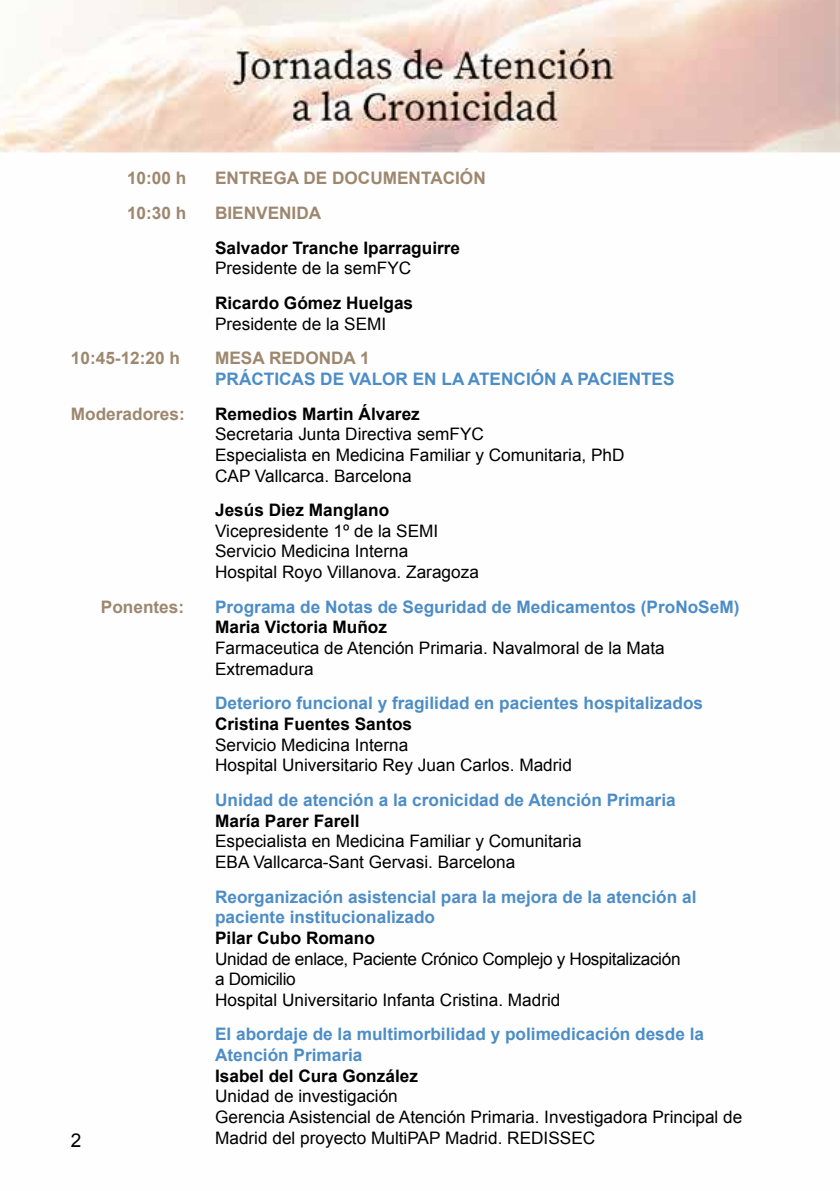
<style>
.page{position:relative;width:840px;height:1191px;background:#fff}
.page>*{position:absolute;margin:0;border:0;box-sizing:border-box;transform-origin:0 0}
.t1{font:19px "Arial";color:#000}
.t2{font:17.2px/20.6px "Arial";color:#000}
.t3{font:700 17.2px/20.6px "Arial";color:#4d8dc6}
.t4{font:700 17.2px "Arial";color:#000}
.t5{font:17.2px/20.6px "Arial";letter-spacing:-.02em;color:#000}
.t6{font:700 17.2px "Arial";color:#9d886f}
</style>
<div class="page">
<img style="left:0;top:0;width:839px;height:153px">
<p class="t6" style="left:127px;top:167px;width:61px">10:00 h</p>
<p class="t6" style="left:215px;top:167px;width:272px">ENTREGA DE DOCUMENTACIÓN</p>
<p class="t6" style="left:127px;top:202px;width:61px">10:30 h</p>
<p class="t6" style="left:215px;top:202px;width:108px">BIENVENIDA</p>
<p class="t4" style="left:215px;top:236px;width:246px">Salvador Tranche Iparraguirre</p>
<p class="t2" style="left:215px;top:258px;width:197px">Presidente de la semFYC</p>
<p class="t4" style="left:215px;top:291px;width:199px">Ricardo Gómez Huelgas</p>
<p class="t2" style="left:215px;top:313px;width:173px">Presidente de la SEMI</p>
<p class="t6" style="left:71px;top:347px;width:110px">10:45-12:20 h</p>
<p class="t6" style="left:215px;top:347px;width:156px">MESA REDONDA 1</p>
<p class="t3" style="left:215px;top:369px;width:461px">PRÁCTICAS DE VALOR EN LA ATENCIÓN A PACIENTES</p>
<p class="t6" style="left:71px;top:402px;width:115px">Moderadores:</p>
<p class="t4" style="left:215px;top:402px;width:206px">Remedios Martin Álvarez</p>
<p class="t2" style="left:215px;top:424px;width:411px">Secretaria Junta Directiva semFYC<br>Especialista en Medicina Familiar y Comunitaria, PhD<br>CAP Vallcarca. Barcelona</p>
<p class="t4" style="left:215px;top:499px;width:175px">Jesús Diez Manglano</p>
<p class="t2" style="left:215px;top:520px;width:265px">Vicepresidente 1º de la SEMI<br>Servicio Medicina Interna<br>Hospital Royo Villanova. Zaragoza</p>
<p class="t6" style="left:101px;top:595px;width:85px">Ponentes:</p>
<p class="t3" style="left:215px;top:597px;width:525px">Programa de Notas de Seguridad de Medicamentos (ProNoSeM)</p>
<p class="t4" style="left:215px;top:616px;width:173px">Maria Victoria Muñoz</p>
<p class="t2" style="left:215px;top:638px;width:451px">Farmaceutica de Atención Primaria. Navalmoral de la Mata<br>Extremadura</p>
<p class="t3" style="left:215px;top:693px;width:489px">Deterioro funcional y fragilidad en pacientes hospitalizados</p>
<p class="t4" style="left:215px;top:712px;width:198px">Cristina Fuentes Santos</p>
<p class="t2" style="left:215px;top:734px;width:358px">Servicio Medicina Interna<br>Hospital Universitario Rey Juan Carlos. Madrid</p>
<p class="t3" style="left:215px;top:790px;width:462px">Unidad de atención a la cronicidad de Atención Primaria</p>
<p class="t4" style="left:215px;top:809px;width:146px">María Parer Farell</p>
<p class="t2" style="left:215px;top:831px;width:368px">Especialista en Medicina Familiar y Comunitaria<br>EBA Vallcarca-Sant Gervasi. Barcelona</p>
<p class="t3" style="left:215px;top:886px;width:482px">Reorganización asistencial para la mejora de la atención al paciente institucionalizado</p>
<p class="t4" style="left:215px;top:926px;width:161px">Pilar Cubo Romano</p>
<p class="t5" style="left:215px;top:948px;width:466px">Unidad de enlace, Paciente Crónico Complejo y Hospitalización a Domicilio<br>Hospital Universitario Infanta Cristina. Madrid</p>
<p class="t3" style="left:215px;top:1024px;width:490px">El abordaje de la multimorbilidad y polimedicación desde la<br>Atención Primaria</p>
<p class="t4" style="left:215px;top:1064px;width:204px">Isabel del Cura González</p>
<p class="t2" style="left:215px;top:1086px;width:528px">Unidad de investigación<br>Gerencia Asistencial de Atención Primaria. Investigadora Principal de<br>Madrid del proyecto MultiPAP Madrid. REDISSEC</p>
<p class="t1" style="left:71px;top:1127px;width:12px">2</p>
</div>
